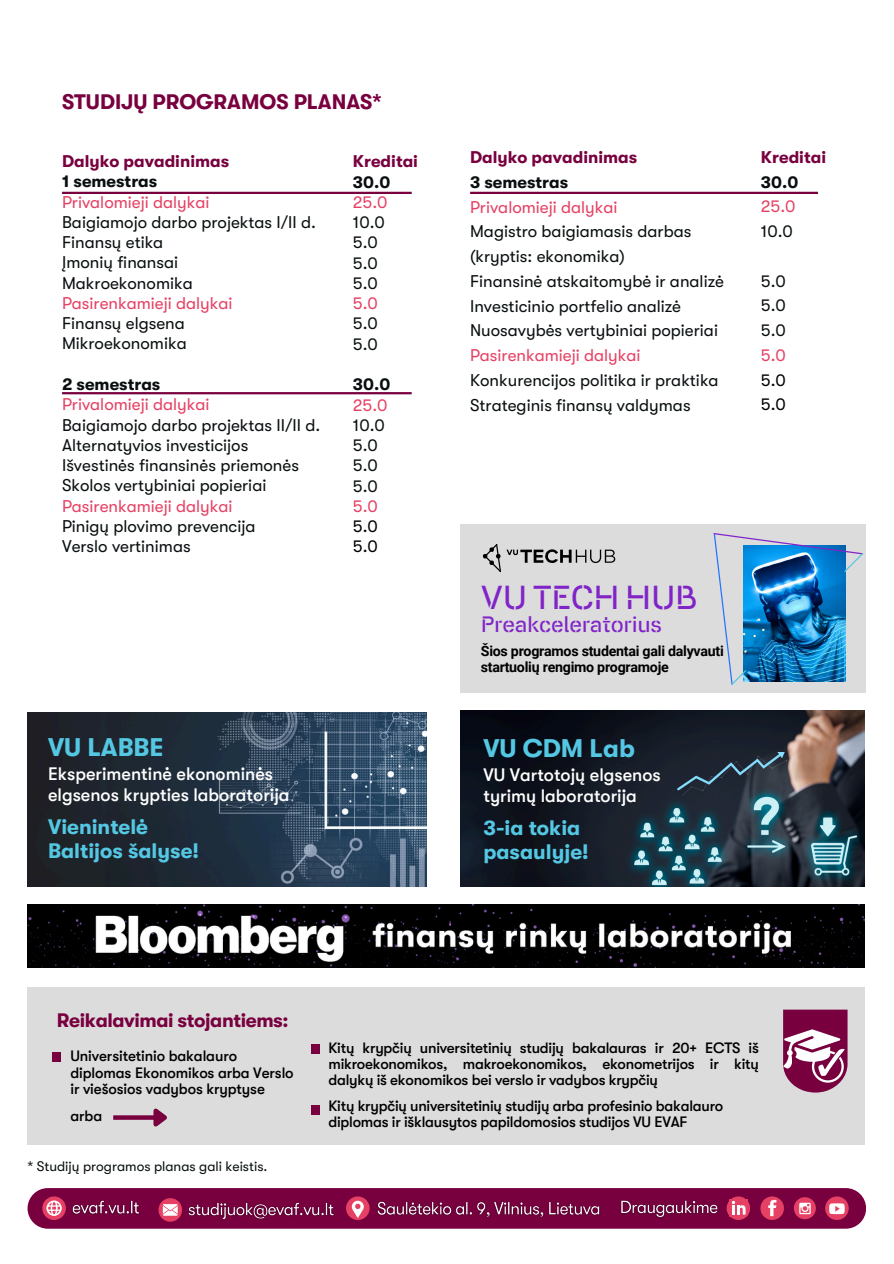
<style>
.page{position:relative;width:894px;height:1264px;background:#fff}
.page>*{position:absolute;margin:0;border:0;box-sizing:border-box;transform-origin:0 0}
.t1{font:33.3px "Doctrine Stencil W00";letter-spacing:-.01em;color:#8024c7}
.t2{font:700 25.5px "GT Walsheim";color:#54c7e3}
.t3{font:22.2px "Doctrine Stencil W00";letter-spacing:-.01em;color:#8024c7}
.t4{font:700 21px/24px "GT Walsheim";color:#54c7e3}
.t5{font:700 21px "GT Walsheim";color:#78003f}
.t6{font:700 19.5px "GT Walsheim";letter-spacing:-.02em;color:#78003f}
.t7{font:500 18px/21px "GT Walsheim";color:#fff}
.t8{font:16.95px/20.2px "GT Walsheim";color:#090f10}
.t9{font:700 16.95px/24.8px "GT Walsheim";color:#78003f}
.t10{font:16.95px/20.2px "GT Walsheim";color:#000}
.t11{font:500 15px/15.8px "GT Walsheim";letter-spacing:-.015em;color:#000}
.t12{font:700 14.25px/15.8px "Roboto";letter-spacing:-.02em;color:#000}
.t13{font:13.8px "GT Walsheim";color:#090f10}
.s1{font-weight:700;color:#78003f}
.s2{font-weight:700}
.s3{color:#e64164}
.s4{color:#090f10}
.s5{font-weight:400;color:#e64164}
.s6{font-weight:400;color:#090f10}
.s7{color:#000}
</style>
<div class="page">
<hr style="left:62px;top:192px;width:349px;height:2px;background:#78003f">
<hr style="left:62px;top:392px;width:349px;height:2px;background:#78003f">
<hr style="left:470px;top:192px;width:347px;height:2px;background:#78003f">
<div style="left:28px;top:1187px;width:837px;height:41px;background:#78003f;border-radius:20px"></div>
<svg style="left:42px;top:1196px;width:24px;height:23px"></svg>
<svg style="left:46px;top:1200px;width:16px;height:15px"></svg>
<svg style="left:158px;top:1198px;width:24px;height:23px"></svg>
<svg style="left:163px;top:1204px;width:15px;height:11px"></svg>
<div style="left:346px;top:1196px;width:23px;height:23px;background:#e64164;border-radius:50%"></div>
<svg style="left:352px;top:1200px;width:11px;height:18px"></svg>
<svg style="left:824px;top:1196px;width:24px;height:23px"></svg>
<svg style="left:829px;top:1203px;width:15px;height:11px"></svg>
<svg style="left:793px;top:1197px;width:22px;height:22px"></svg>
<svg style="left:799px;top:1202px;width:11px;height:12px"></svg>
<div style="left:760px;top:1196px;width:23px;height:23px;background:#e64164;border-radius:50%"></div>
<svg style="left:768px;top:1199px;width:8px;height:17px"></svg>
<svg style="left:726px;top:1196px;width:24px;height:23px"></svg>
<svg style="left:729px;top:1199px;width:18px;height:17px"></svg>
<img style="left:188px;top:1202px;width:146px;height:18px">
<img style="left:377px;top:1201px;width:223px;height:16px">
<img style="left:72px;top:1200px;width:67px;height:15px">
<img style="left:620px;top:1200px;width:98px;height:18px">
<img style="left:28px;top:904px;width:836px;height:63px">
<img style="left:28px;top:712px;width:398px;height:174px">
<img style="left:460px;top:711px;width:404px;height:175px">
<img style="left:677px;top:752px;width:109px;height:44px">
<div style="left:460px;top:525px;width:405px;height:168px;background:#dcdcdc"></div>
<img style="left:713px;top:533px;width:149px;height:152px">
<svg style="left:482px;top:544px;width:133px;height:28px"></svg>
<div style="left:28px;top:987px;width:836px;height:157px;background:#dcdcdc"></div>
<svg style="left:783px;top:1009px;width:64px;height:83px;background:#a2527c"></svg>
<div style="left:310px;top:1044px;width:9px;height:9px;background:#78003f"></div>
<div style="left:310px;top:1104px;width:9px;height:9px;background:#78003f"></div>
<div style="left:53px;top:1052px;width:8px;height:9px;background:#78003f"></div>
<svg style="left:113px;top:1115px;width:36px;height:4px"></svg>
<svg style="left:149px;top:1108px;width:18px;height:19px"></svg>
<h1 class="t5" style="left:62px;top:90px;width:321px">STUDIJŲ PROGRAMOS PLANAS*</h1>
<h5 class="t8" style="left:62px;top:151px;width:255px"><span class="s1">Dalyko pavadinimas<br></span><span class="s2">1 semestras<br></span><span class="s3">Privalomieji dalykai<br></span>Baigiamojo darbo projektas I/II d.<br>Finansų etika<br>Įmonių finansai<br>Makroekonomika<br><span class="s3">Pasirenkamieji dalykai<br></span>Finansų elgsena</h5>
<h5 class="t8" style="left:62px;top:334px;width:126px">Mikroekonomika</h5>
<h5 class="t8" style="left:62px;top:374px;width:259px"><span class="s2">2 semestras<br></span><span class="s3">Privalomieji dalykai<br></span>Baigiamojo darbo projektas II/II d.<br>Alternatyvios investicijos<br>Išvestinės finansinės priemonės<br>Skolos vertybiniai popieriai<br><span class="s3">Pasirenkamieji dalykai<br></span>Pinigų plovimo prevencija<br>Verslo vertinimas</h5>
<h5 class="t8" style="left:353px;top:152px;width:67px"><span class="s1">Kreditai<br></span><span class="s2">30.0<br></span><span class="s3">25.0<br></span>10.0<br>5.0<br>5.0<br>5.0<br><span class="s3">5.0<br></span>5.0</h5>
<h5 class="t8" style="left:353px;top:334px;width:26px">5.0</h5>
<h5 class="t8" style="left:353px;top:374px;width:39px"><span class="s2">30.0<br></span><span class="s3">25.0<br></span>10.0<br>5.0<br>5.0<br>5.0<br><span class="s3">5.0</span></h5>
<h5 class="t10" style="left:353px;top:516px;width:26px">5.0<br>5.0</h5>
<h4 class="t2" style="left:48px;top:733px;width:117px">VU LABBE</h4>
<h4 class="t7" style="left:48px;top:763px;width:243px">Eksperimentinė ekonominės elgsenos krypties laboratorija</h4>
<h2 class="t4" style="left:48px;top:815px;width:152px">Vienintelė<br>Baltijos šalyse!</h2>
<h5 class="t8" style="left:470px;top:145px;width:255px;line-height:24.8px"><span class="s1">Dalyko pavadinimas<br></span><span class="s2">3 semestras<br></span><span class="s3">Privalomieji dalykai<br></span>Magistro baigiamasis darbas (kryptis: ekonomika)<br>Finansinė atskaitomybė ir analizė<br>Investicinio portfelio analizė<br>Nuosavybės vertybiniai popieriai<br><span class="s3">Pasirenkamieji dalykai<br></span>Konkurencijos politika ir praktika<br>Strateginis finansų valdymas</h5>
<h5 class="t9" style="left:760px;top:145px;width:67px">Kreditai<br><span class="s4">30.0<br></span><span class="s5">25.0<br></span><span class="s6">10.0</span></h5>
<p class="t8" style="left:760px;top:269px;width:26px;line-height:24.8px;text-align:justify">5.0<br>5.0<br>5.0<br><span class="s3">5.0<br></span><span class="s7">5.0<br>5.0</span></p>
<h6 class="t1" style="left:480px;top:578px;width:218px">VU TECH HUB</h6>
<h6 class="t3" style="left:480px;top:612px;width:182px">Preakceleratorius</h6>
<p class="t12" style="left:480px;top:643px;width:244px">Šios programos studentai gali dalyvauti startuolių rengimo programoje</p>
<h2 class="t2" style="left:483px;top:734px;width:153px">VU CDM Lab</h2>
<h2 class="t7" style="left:483px;top:764px;width:179px">VU Vartotojų elgsenos tyrimų laboratorija</h2>
<p class="t4" style="left:483px;top:816px;width:107px">3-ia tokia pasaulyje!</p>
<p class="t6" style="left:57px;top:1008px;width:233px">Reikalavimai stojantiems:</p>
<p class="t11" style="left:70px;top:1047px;width:225px;line-height:16.8px">Universitetinio bakalauro diplomas Ekonomikos arba Verslo ir viešosios vadybos kryptyse</p>
<p class="t11" style="left:70px;top:1108px;width:33px">arba</p>
<h6 class="t13" style="left:28px;top:1158px;width:241px">* Studijų programos planas gali keistis.</h6>
<p class="t11" style="left:328px;top:1040px;width:432px;text-align:justify">Kitų krypčių universitetinių studijų bakalauras ir 20+ ECTS iš mikroekonomikos, makroekonomikos, ekonometrijos ir kitų dalykų iš ekonomikos bei verslo ir vadybos krypčių</p>
<p class="t11" style="left:328px;top:1097px;width:396px">Kitų krypčių universitetinių studijų arba profesinio bakalauro diplomas ir išklausytos papildomosios studijos VU EVAF</p>
</div>
